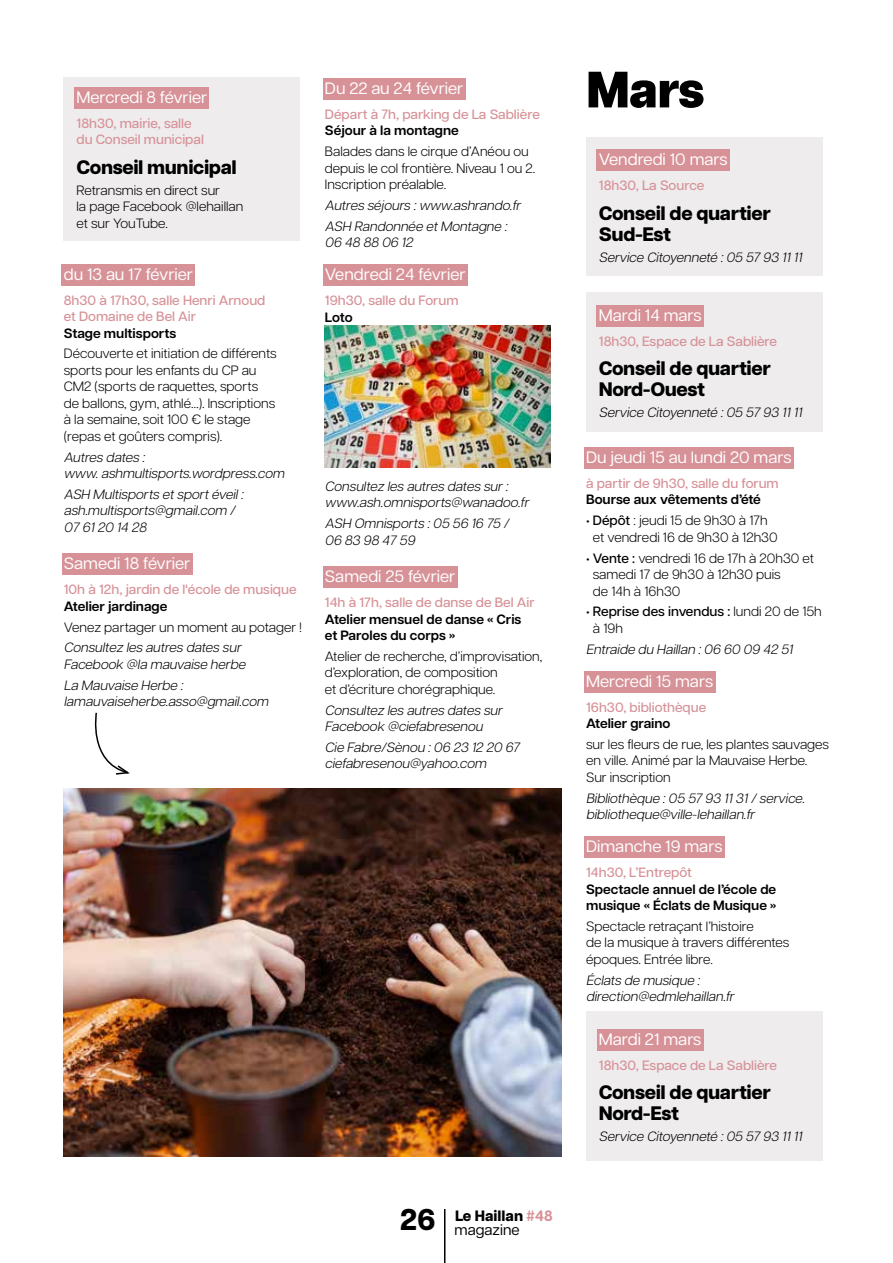
<style>
.page{position:relative;width:893px;height:1263px;background:#fff}
.page>*{position:absolute;margin:0;border:0;box-sizing:border-box;transform-origin:0 0}
.t1{font:800 51px "Articulat CF";color:#000}
.t2{font:800 30px "Articulat CF";color:#000}
.titre_zoom{font:800 19.5px/21px "Articulat CF";letter-spacing:-.02em;color:#000}
.DATE{font:16.5px "Articulat CF";color:#fff}
.t3{font:800 15px "Articulat CF";color:#000}
.t4{font:15px "Articulat CF";color:#000}
.TXT{font:300 13.5px/16.5px "Articulat CF";color:#000}
.Style_de_paragraphe{font:italic 300 13.5px/16.5px "Articulat CF";color:#000}
.INFOS{font:500 13.5px/16.5px "Articulat CF";color:#d79298}
.TITRE{font:600 13.5px/16.5px "Articulat CF";color:#000}
.TXT-2{font:500 13.5px/16.5px "Articulat CF";color:#000}
.s1{font-weight:700;color:#d79198}
.s2{font-weight:500}
.s3{font-weight:300}
</style>
<div class="page">
<hr style="left:444px;top:1209px;width:1px;height:54px;background:#000">
<div style="left:62px;top:264px;width:133px;height:21px;background:#d79298"></div>
<div style="left:62px;top:554px;width:131px;height:21px;background:#d79298"></div>
<div style="left:64px;top:77px;width:236px;height:163px;background:#eeeced"></div>
<div style="left:74px;top:88px;width:135px;height:21px;background:#d79298"></div>
<div style="left:323px;top:79px;width:142px;height:21px;background:#d79298"></div>
<div style="left:323px;top:265px;width:145px;height:21px;background:#d79298"></div>
<div style="left:323px;top:567px;width:134px;height:21px;background:#d79298"></div>
<img style="left:325px;top:326px;width:225px;height:142px">
<div style="left:584px;top:448px;width:210px;height:21px;background:#d79298"></div>
<div style="left:584px;top:671px;width:131px;height:21px;background:#d79298"></div>
<div style="left:584px;top:837px;width:141px;height:21px;background:#d79298"></div>
<div style="left:586px;top:138px;width:236px;height:138px;background:#eeeced"></div>
<div style="left:597px;top:150px;width:133px;height:21px;background:#d79298"></div>
<div style="left:586px;top:293px;width:236px;height:139px;background:#eeeced"></div>
<div style="left:597px;top:305px;width:107px;height:22px;background:#d79298"></div>
<div style="left:586px;top:1012px;width:236px;height:149px;background:#eeeced"></div>
<div style="left:597px;top:1029px;width:106px;height:21px;background:#d79298"></div>
<img style="left:64px;top:789px;width:497px;height:368px">
<svg style="left:94px;top:712px;width:36px;height:63px"></svg>
<p class="DATE" style="left:77px;top:85px;width:132px">Mercredi 8 février</p>
<p class="INFOS" style="left:77px;top:114px;width:129px">18h30, mairie, salle du Conseil municipal</p>
<p class="titre_zoom" style="left:77px;top:156px;width:162px">Conseil municipal</p>
<p class="TXT" style="left:77px;top:181px;width:168px">Retransmis en direct sur<br>la page Facebook @lehaillan et sur YouTube.</p>
<p class="DATE" style="left:64px;top:262px;width:131px">du 13 au 17 février</p>
<p class="INFOS" style="left:64px;top:291px;width:203px">8h30 à 17h30, salle Henri Arnoud et Domaine de Bel Air</p>
<p class="TITRE" style="left:64px;top:324px;width:114px">Stage multisports</p>
<p class="TXT" style="left:64px;top:345px;width:214px">Découverte et initiation de différents sports pour les enfants du CP au CM2 (sports de raquettes, sports de ballons, gym, athlé…). Inscriptions à la semaine, soit 100 € le stage (repas et goûters compris).</p>
<p class="Style_de_paragraphe" style="left:64px;top:448px;width:225px">Autres dates : www.ashmultisports.wordpress.com</p>
<p class="Style_de_paragraphe" style="left:64px;top:485px;width:184px">ASH Multisports etsportéveil : ash.multisports@gmail.com /<br>07 61 20 14 28</p>
<p class="DATE" style="left:64px;top:552px;width:128px">Samedi 18 février</p>
<p class="INFOS" style="left:64px;top:581px;width:234px">10h à 12h, jardin de l'école de musique</p>
<p class="TITRE" style="left:64px;top:597px;width:105px">Atelier jardinage</p>
<p class="TXT" style="left:64px;top:618px;width:240px">Venez partager un moment au potager !</p>
<p class="Style_de_paragraphe" style="left:64px;top:638px;width:186px">Consultez les autres dates sur<br>Facebook @la mauvaise herbe</p>
<p class="Style_de_paragraphe" style="left:64px;top:676px;width:209px">La Mauvaise Herbe : lamauvaiseherbe.asso@gmail.com</p>
<p class="DATE" style="left:325px;top:76px;width:140px">Du 22 au 24 février</p>
<p class="INFOS" style="left:325px;top:105px;width:216px">Départ à 7h, parking de La Sablière</p>
<p class="TITRE" style="left:325px;top:122px;width:135px">Séjour à la montagne</p>
<p class="TXT" style="left:325px;top:142px;width:212px">Balades dans le cirque d’Anéou ou depuis le col frontière. Niveau 1 ou 2.<br>Inscription préalable.</p>
<p class="Style_de_paragraphe" style="left:325px;top:196px;width:200px">Autres séjours :www.ashrando.fr</p>
<p class="Style_de_paragraphe" style="left:325px;top:217px;width:187px">ASH Randonnée etMontagne :<br>06 48 88 06 12</p>
<p class="DATE" style="left:325px;top:263px;width:142px">Vendredi 24 février</p>
<p class="INFOS" style="left:325px;top:292px;width:135px">19h30, salle du Forum</p>
<p class="TITRE" style="left:325px;top:308px;width:29px">Loto</p>
<p class="Style_de_paragraphe" style="left:325px;top:477px;width:209px">Consultez les autres dates sur : www.ash.omnisports@wanadoo.fr</p>
<p class="Style_de_paragraphe" style="left:325px;top:514px;width:189px">ASH Omnisports :05 56 16 75 /<br>06 83 98 47 59</p>
<p class="DATE" style="left:325px;top:564px;width:132px">Samedi 25 février</p>
<p class="INFOS" style="left:325px;top:593px;width:211px">14h à 17h, salle de danse de Bel Air</p>
<p class="TITRE" style="left:325px;top:610px;width:198px">Atelier mensuel de danse « Cris et Paroles du corps »</p>
<p class="TXT" style="left:325px;top:647px;width:219px">Atelier de recherche, d’improvisation, d’exploration, de composition<br>et d’écriture chorégraphique.</p>
<p class="Style_de_paragraphe" style="left:325px;top:701px;width:182px">Consultez les autres dates sur<br>Facebook @ciefabresenou</p>
<p class="Style_de_paragraphe" style="left:325px;top:738px;width:199px">Cie Fabre/Sènou :06 23 12 20 67 ciefabresenou@yahoo.com</p>
<p class="t2" style="left:400px;top:1197px;width:37px">26</p>
<p class="t3" style="left:455px;top:1204px;width:99px">Le Haillan <span class="s1">#48</span></p>
<p class="t4" style="left:455px;top:1219px;width:66px">magazine</p>
<p class="t1" style="left:586px;top:51px;width:120px">Mars</p>
<p class="DATE" style="left:599px;top:148px;width:130px">Vendredi 10 mars</p>
<p class="INFOS" style="left:599px;top:177px;width:107px">18h30, La Source</p>
<p class="titre_zoom" style="left:599px;top:202px;width:173px">Conseil de quartier<br>Sud-Est</p>
<p class="Style_de_paragraphe" style="left:599px;top:248px;width:208px">Service Citoyenneté :05 57 93 11 11</p>
<p class="DATE" style="left:599px;top:303px;width:104px">Mardi 14 mars</p>
<p class="INFOS" style="left:599px;top:332px;width:180px">18h30, Espace de La Sablière</p>
<p class="titre_zoom" style="left:599px;top:358px;width:173px">Conseil de quartier<br>Nord-Ouest</p>
<p class="Style_de_paragraphe" style="left:599px;top:403px;width:208px">Service Citoyenneté :05 57 93 11 11</p>
<p class="DATE" style="left:586px;top:445px;width:207px">Du jeudi 15 au lundi 20 mars</p>
<p class="INFOS" style="left:586px;top:474px;width:194px">à partir de 9h30, salle du forum</p>
<p class="TITRE" style="left:586px;top:491px;width:176px">Bourse aux vêtements d’été</p>
<p class="TXT" style="left:593px;top:511px;width:186px;text-indent:-7px"><span class="s2">• Dépôt</span> : jeudi 15 de 9h30 à 17h et vendredi 16 de 9h30 à 12h30</p>
<p class="TXT" style="left:593px;top:549px;width:223px;text-indent:-7px"><span class="s2">• Vente :</span> vendredi 16 de 17h à 20h30 et samedi 17 de 9h30 à 12h30 puis<br>de 14h à 16h30</p>
<p class="TXT-2" style="left:593px;top:603px;width:230px;text-indent:-7px">• Reprise des invendus : <span class="s3">lundi 20 de 15h à 19h</span></p>
<p class="Style_de_paragraphe" style="left:586px;top:640px;width:211px">Entraide du Haillan :06 60 09 42 51</p>
<p class="DATE" style="left:586px;top:669px;width:129px">Mercredi 15 mars</p>
<p class="INFOS" style="left:586px;top:698px;width:122px">16h30, bibliothèque</p>
<p class="TITRE" style="left:586px;top:714px;width:86px">Atelier graino</p>
<p class="TXT" style="left:586px;top:735px;width:244px">sur les fleurs de rue, les plantes sauvages en ville. Animé par la Mauvaise Herbe.<br>Sur inscription</p>
<p class="Style_de_paragraphe" style="left:586px;top:789px;width:223px">Bibliothèque :05 57 93 1131/service. bibliotheque@ville-lehaillan.fr</p>
<p class="DATE" style="left:586px;top:834px;width:138px">Dimanche 19 mars</p>
<p class="INFOS" style="left:586px;top:863px;width:107px">14h30, L’Entrepôt</p>
<p class="TITRE" style="left:586px;top:880px;width:192px">Spectacle annuel de l’école de musique « Éclats de Musique »</p>
<p class="TXT" style="left:586px;top:917px;width:205px">Spectacle retraçant l’histoire<br>de la musique à travers différentes époques. Entrée libre.</p>
<p class="Style_de_paragraphe" style="left:586px;top:971px;width:153px">Éclats de musique : direction@edmlehaillan.fr</p>
<p class="DATE" style="left:599px;top:1027px;width:104px">Mardi 21 mars</p>
<p class="INFOS" style="left:599px;top:1056px;width:180px">18h30, Espace de La Sablière</p>
<p class="titre_zoom" style="left:599px;top:1081px;width:173px">Conseil de quartier<br>Nord-Est</p>
<p class="Style_de_paragraphe" style="left:599px;top:1127px;width:208px">Service Citoyenneté :05 57 93 11 11</p>
</div>
